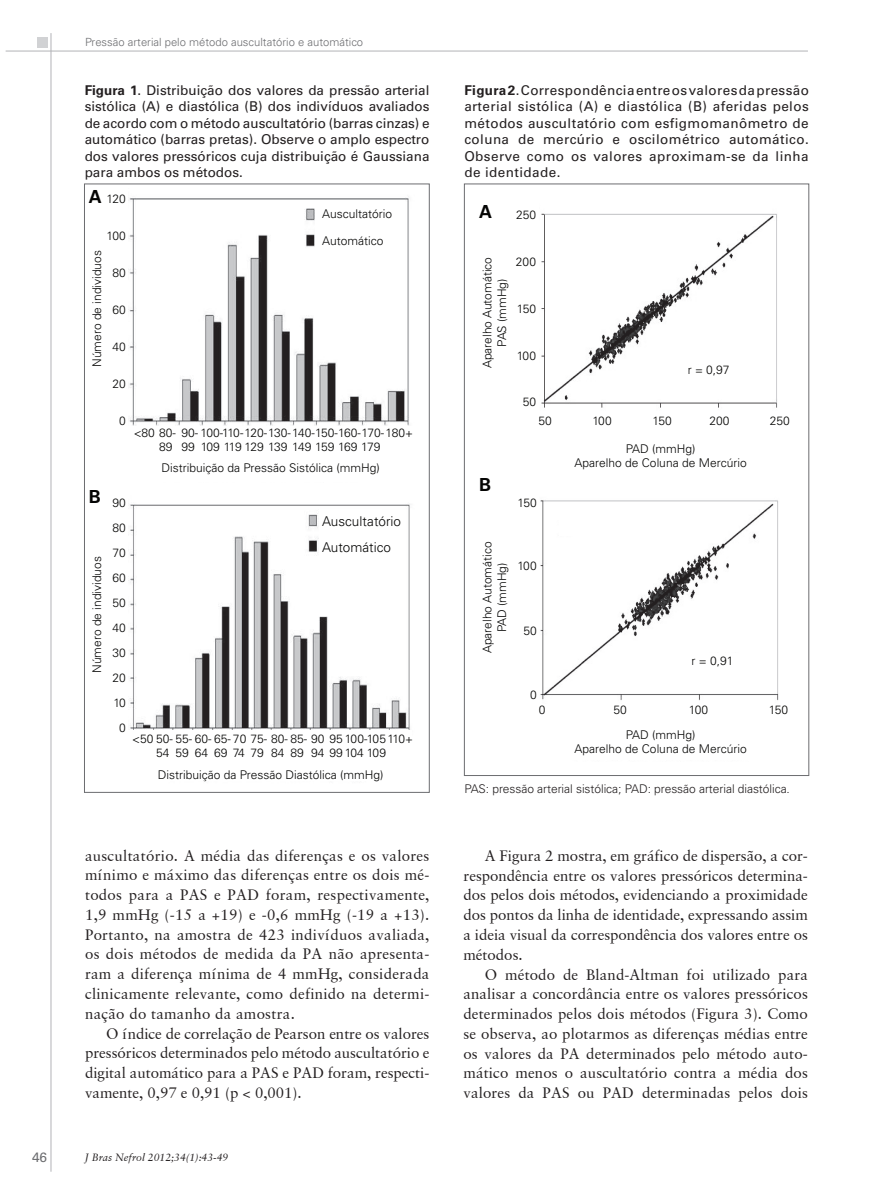
<style>
.page{position:relative;width:893px;height:1191px;background:#fff}
.page>*{position:absolute;margin:0;border:0;box-sizing:border-box;transform-origin:0 0}
.t1{font:700 18px "Univers LT Std";color:#050504}
._03b_Texto{font:15px/19.8px "Garamond Retrospective S Si";letter-spacing:.005em;color:#231f20;text-align:justify}
._07a_Figura_titulo{font:13.5px/16.5px "Univers LT Std";letter-spacing:.01em;color:#231f20;text-align:justify}
.t2{font:300 13.5px/25.3px "Univers LT Std";color:#050504}
.t3{font:13.5px "Univers LT Std";color:#6c6d70}
.t4{font:300 12px/24.9px "Univers LT Std";color:#050504;text-align:center}
._06d_Tabela_legenda{font:300 12px "Univers LT Std";letter-spacing:-.005em;color:#231f20}
.t5{font:300 11.25px "Univers LT Std";color:#6c6d70}
.t6{font:italic 10.5px "Garamond Retrospective S Si";color:#231f20}
.s1{font-weight:700}
</style>
<div class="page">
<div style="left:37px;top:37px;width:11px;height:11px;background:#d1d2d4"></div>
<hr style="left:6px;top:51px;width:802px;height:1px;background:#b2b3b7">
<hr style="left:51px;top:33px;width:1px;height:1138px;background:#b2b3b7">
<img style="left:128px;top:198px;width:282px;height:532px">
<div style="left:124px;top:426px;width:292px;height:55px;background:#fff"></div>
<div style="left:316px;top:201px;width:74px;height:48px;background:#fff"></div>
<div style="left:137px;top:201px;width:21px;height:24px;background:#fff"></div>
<div style="left:137px;top:509px;width:28px;height:22px;background:#fff"></div>
<div style="left:319px;top:509px;width:62px;height:51px;background:#fff"></div>
<img style="left:540px;top:500px;width:239px;height:201px">
<img style="left:541px;top:213px;width:236px;height:195px">
<div style="left:691px;top:366px;width:65px;height:10px;background:#fff"></div>
<div style="left:702px;top:653px;width:48px;height:17px;background:#fff"></div>
<div style="left:559px;top:520px;width:28px;height:16px;background:#fff"></div>
<div style="left:553px;top:231px;width:20px;height:29px;background:#fff"></div>
<p class="t5" style="left:85px;top:36px;width:280px">Pressão arterial pelo método auscultatório e automático</p>
<p class="_07a_Figura_titulo" style="left:85px;top:82px;width:346px"><span class="s1">Figura 1</span>. Distribuição dos valores da pressão arterial sistólica (A) e diastólica (B) dos indivíduos avaliados de acordo com o método auscultatório (barras cinzas) e automático (barras pretas). Observe o amplo espectro dos valores pressóricos cuja distribuição é Gaussiana para ambos os métodos.</p>
<p class="_07a_Figura_titulo" style="left:464px;top:82px;width:346px"><span class="s1">Figura 2</span>. Correspondência entre os valores da pressão arterial sistólica (A) e diastólica (B) aferidas pelos métodos auscultatório com esfigmomanômetro de coluna de mercúrio e oscilométrico automático.<br>Observe como os valores aproximam-se da linha de identidade.</p>
<p class="t4" style="left:516px;top:202px;width:22px">250</p>
<p class="t4" style="left:516px;top:249px;width:22px">200</p>
<p class="t4" style="left:517px;top:296px;width:21px">150</p>
<p class="t4" style="left:517px;top:343px;width:21px">100</p>
<p class="t4" style="left:523px;top:390px;width:15px">50</p>
<p class="t4" style="left:538px;top:408px;width:15px">50</p>
<p class="t4" style="left:592px;top:408px;width:21px">100</p>
<p class="t4" style="left:652px;top:408px;width:21px">150</p>
<p class="t4" style="left:709px;top:408px;width:22px">200</p>
<p class="t1" style="left:89px;top:186px;width:14px">A</p>
<p class="t4" style="left:107px;top:186px;width:21px">120</p>
<p class="t4" style="left:107px;top:223px;width:21px">100</p>
<p class="t4" style="left:113px;top:260px;width:15px">80</p>
<p class="t4" style="left:113px;top:297px;width:15px">60</p>
<p class="t4" style="left:113px;top:334px;width:15px">40</p>
<p class="t4" style="left:113px;top:371px;width:15px">20</p>
<p class="t4" style="left:119px;top:408px;width:8px">0</p>
<p class="t1" style="left:479px;top:201px;width:14px">A</p>
<p class="t4" style="left:322px;top:202px;width:71px">Auscultatório</p>
<p class="t4" style="left:322px;top:228px;width:63px">Automático</p>
<p class="t4" style="left:85px;top:367px;width:118px;rotate:-90deg">Número de individuos</p>
<p class="t4" style="left:480px;top:368px;width:113px;line-height:14.4px;rotate:-90deg">Aparelho Automático<br>PAS (mmHg)</p>
<p class="t4" style="left:688px;top:357px;width:43px">r = 0,97</p>
<p class="t4" style="left:770px;top:408px;width:22px">250</p>
<p class="t4" style="left:134px;top:426px;width:281px;line-height:14px">&lt;80 80- 90- 100-110-120-130-140-150-160-170-180+<br>89 99 109 119 129 139 149 159 169 179</p>
<p class="t1" style="left:89px;top:486px;width:14px">B</p>
<p class="t4" style="left:85px;top:673px;width:118px;rotate:-90deg">Número de individuos</p>
<p class="t4" style="left:113px;top:490px;width:15px;text-align:justify">90<br>80<br>70<br>60<br>50<br>40<br>30<br>20<br>10</p>
<p class="t4" style="left:119px;top:715px;width:8px">0</p>
<p class="t4" style="left:161px;top:455px;width:220px">Distribuição da Pressão Sistólica (mmHg)</p>
<p class="t2" style="left:322px;top:509px;width:80px">Auscultatório<br>Automático</p>
<p class="t4" style="left:132px;top:732px;width:282px;line-height:14px">&lt;50 50- 55- 60- 65- 70 75- 80- 85- 90 95 100-105110+<br>54 59 64 69 74 79 84 89 94 99 104 109</p>
<p class="t4" style="left:158px;top:762px;width:227px">Distribuição da Pressão Diastólica (mmHg)</p>
<p class="_03b_Texto" style="left:85px;top:845px;width:346px">auscultatório. A média das diferenças e os valores mínimo e máximo das diferenças entre os dois mé&shy;todos para a PAS e PAD foram, respectivamente, 1,9 mmHg (-15 a +19) e -0,6 mmHg (-19 a +13).<br>Portanto, na amostra de 423 indivíduos avaliada, os dois métodos de medida da PA não apresenta&shy;ram a diferença mínima de 4 mmHg, considerada clinicamente relevante, como definido na determi&shy;nação do tamanho da amostra.</p>
<p class="_03b_Texto" style="left:85px;top:1023px;width:346px;text-indent:21px">O índice de correlação de Pearson entre os valores pressóricos determinados pelo método auscultatório e digital automático para a PAS e PAD foram, respecti&shy;vamente, 0,97 e 0,91 (p &lt; 0,001).</p>
<p class="t3" style="left:32px;top:1149px;width:17px">46</p>
<p class="t6" style="left:85px;top:1151px;width:145px">J Bras Nefrol 2012;34(1):43-49</p>
<p class="t1" style="left:479px;top:474px;width:14px">B</p>
<p class="t4" style="left:517px;top:490px;width:21px">150</p>
<p class="t4" style="left:575px;top:441px;width:174px;line-height:14.4px">PAD (mmHg)<br>Aparelho de Coluna de Mercúrio</p>
<p class="t4" style="left:480px;top:653px;width:113px;line-height:14.4px;rotate:-90deg">Aparelho Automático<br>PAD (mmHg)</p>
<p class="t4" style="left:517px;top:553px;width:21px">100</p>
<p class="t4" style="left:523px;top:618px;width:15px">50</p>
<p class="t4" style="left:530px;top:682px;width:8px">0</p>
<p class="t4" style="left:539px;top:697px;width:8px">0</p>
<p class="t4" style="left:614px;top:697px;width:15px">50</p>
<p class="t4" style="left:691px;top:648px;width:43px">r = 0,91</p>
<p class="t4" style="left:689px;top:697px;width:21px">100</p>
<p class="t4" style="left:769px;top:697px;width:21px">150</p>
<p class="t4" style="left:575px;top:727px;width:174px;line-height:14.4px">PAD (mmHg)<br>Aparelho de Coluna de Mercúrio</p>
<p class="_06d_Tabela_legenda" style="left:465px;top:781px;width:327px">PAS: pressão arterial sistólica; PAD: pressão arterial diastólica.</p>
<p class="_03b_Texto" style="left:463px;top:845px;width:346px;text-indent:21px">A Figura 2 mostra, em gráfico de dispersão, a cor&shy;respondência entre os valores pressóricos determina&shy;dos pelos dois métodos, evidenciando a proximidade dos pontos da linha de identidade, expressando assim a ideia visual da correspondência dos valores entre os métodos.</p>
<p class="_03b_Texto" style="left:463px;top:964px;width:346px;text-indent:21px">O método de Bland-Altman foi utilizado para analisar a concordância entre os valores pressóricos determinados pelos dois métodos (Figura 3). Como se observa, ao plotarmos as diferenças médias entre os valores da PA determinados pelo método auto&shy;mático menos o auscultatório contra a média dos valores da PAS ou PAD determinadas pelos dois</p>
</div>
